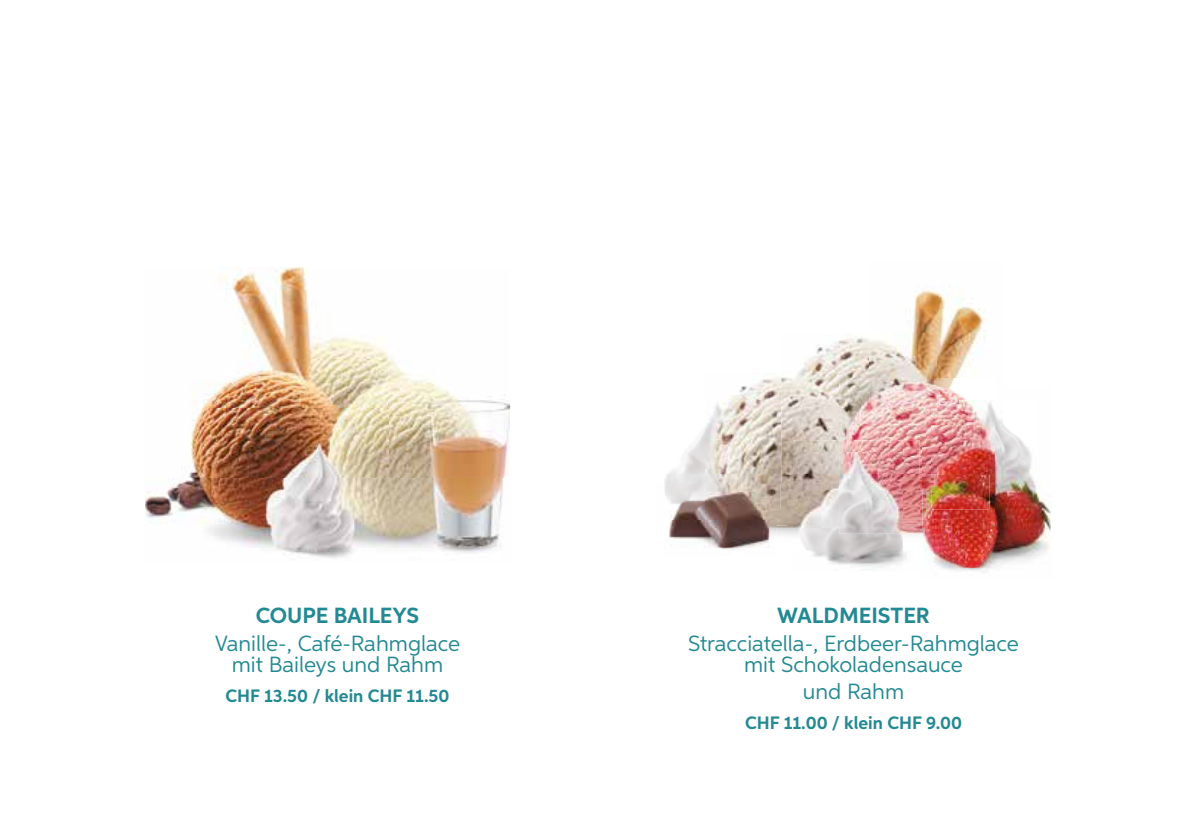
<style>
.page{position:relative;width:1191px;height:840px;background:#fff}
.page>*{position:absolute;margin:0;border:0;box-sizing:border-box;transform-origin:0 0}
.t1{font:22px/21.6px "Aspira";color:#238992;text-align:center}
.t2{font:700 22px "Aspira";color:#238992}
.t3{font:700 18px "Aspira";color:#238992}
</style>
<div class="page">
<img style="left:145px;top:495px;width:340px;height:63px">
<img style="left:146px;top:267px;width:364px;height:284px">
<img style="left:907px;top:286px;width:78px;height:92px">
<img style="left:664px;top:429px;width:112px;height:71px">
<img style="left:665px;top:474px;width:40px;height:9px">
<img style="left:994px;top:424px;width:32px;height:23px">
<img style="left:994px;top:411px;width:9px;height:13px">
<img style="left:799px;top:334px;width:137px;height:44px">
<img style="left:705px;top:372px;width:155px;height:102px">
<img style="left:776px;top:474px;width:22px;height:53px">
<img style="left:769px;top:483px;width:18px;height:42px">
<img style="left:781px;top:474px;width:12px;height:15px">
<svg style="left:781px;top:483px;width:6px;height:6px"></svg>
<img style="left:936px;top:378px;width:58px;height:131px">
<img style="left:903px;top:474px;width:19px;height:59px">
<img style="left:860px;top:378px;width:66px;height:96px">
<img style="left:870px;top:378px;width:66px;height:46px">
<img style="left:926px;top:387px;width:10px;height:60px">
<img style="left:931px;top:400px;width:5px;height:24px">
<img style="left:839px;top:378px;width:21px;height:111px">
<img style="left:715px;top:527px;width:61px;height:23px">
<svg style="left:769px;top:520px;width:7px;height:7px"></svg>
<img style="left:669px;top:492px;width:36px;height:33px">
<img style="left:705px;top:492px;width:64px;height:33px">
<img style="left:669px;top:525px;width:100px;height:22px">
<img style="left:793px;top:527px;width:126px;height:43px">
<img style="left:793px;top:440px;width:46px;height:34px">
<img style="left:860px;top:440px;width:59px;height:34px">
<img style="left:798px;top:527px;width:105px;height:34px">
<img style="left:798px;top:489px;width:41px;height:38px">
<img style="left:798px;top:452px;width:41px;height:37px">
<img style="left:839px;top:489px;width:64px;height:44px">
<img style="left:860px;top:452px;width:43px;height:37px">
<img style="left:940px;top:529px;width:111px;height:43px">
<img style="left:994px;top:447px;width:56px;height:82px">
<img style="left:922px;top:489px;width:67px;height:40px">
<img style="left:926px;top:489px;width:63px;height:29px">
<img style="left:931px;top:474px;width:58px;height:35px">
<img style="left:922px;top:447px;width:14px;height:42px">
<img style="left:922px;top:529px;width:128px;height:38px">
<svg style="left:989px;top:509px;width:5px;height:24px"></svg>
<p class="t2" style="left:256px;top:601px;width:165px">COUPE BAILEYS</p>
<p class="t1" style="left:215px;top:631px;width:247px">Vanille-, Café-Rahmglace mit Baileys und Rahm</p>
<p class="t3" style="left:225px;top:684px;width:226px">CHF 13.50 / klein CHF 11.50</p>
<p class="t2" style="left:777px;top:601px;width:154px">WALDMEISTER</p>
<p class="t1" style="left:688px;top:631px;width:332px">Stracciatella-, Erdbeer-Rahmglace mit Schokoladensauce</p>
<p class="t1" style="left:803px;top:679px;width:103px">und Rahm</p>
<p class="t3" style="left:745px;top:711px;width:219px">CHF 11.00 / klein CHF 9.00</p>
</div>
